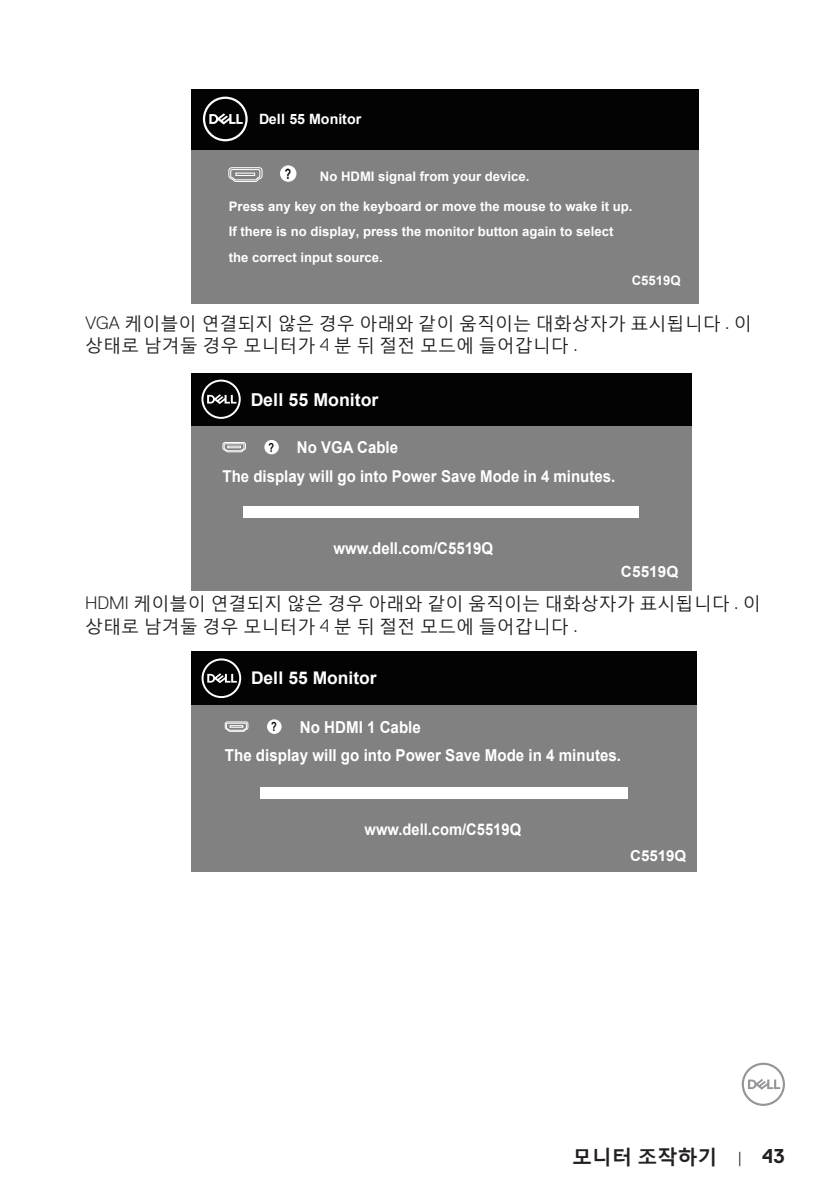
<style>
.page{position:relative;width:840px;height:1191px;background:#fff}
.page>*{position:absolute;margin:0;border:0;box-sizing:border-box;transform-origin:0 0}
.t1{font:700 20px "Malgun Gothic";color:#231f20}
.text{font:18px/21.6px "Malgun Gothic";color:#231f20}
.t2{font:700 17.8px "Arial";color:#fff}
.t3{font:700 17.4px "Arial";color:#fff}
.t4{font:700 16.4px/28.2px "Arial";color:#fff;scale:.92 1}
.t5{font:700 16px "Arial";color:#fff;scale:.92 1}
.t6{font:700 15.4px "Arial";color:#fff}
.t7{font:700 15.2px "Arial";color:#fff}
.t8{font:700 14.2px "Arial";color:#fff}
.t9{font:700 14px "Arial";color:#030303;scale:.73 1}
.t10{font:700 13.2px/25.8px "Arial";color:#fff}
.t11{font:700 12.4px "Arial";color:#030303;scale:.73 1}
.s1{font-family:"Dell Replica";font-weight:300}
.s2{font-family:"Dell Replica";font-weight:300;font-size:16px}
.s3{font-family:"Dell Replica"}
</style>
<div class="page">
<svg style="left:741px;top:1062px;width:43px;height:44px"></svg>
<div style="left:191px;top:119px;width:507px;height:184px;background:#818181"></div>
<div style="left:191px;top:89px;width:507px;height:60px;background:#030303"></div>
<svg style="left:203px;top:97px;width:44px;height:44px"></svg>
<div style="left:280px;top:165px;width:16px;height:17px;background:#fff;border-radius:50%"></div>
<svg style="left:228px;top:167px;width:35px;height:15px"></svg>
<div style="left:191px;top:399px;width:500px;height:192px;background:#818181"></div>
<div style="left:191px;top:373px;width:500px;height:53px;background:#030303"></div>
<svg style="left:201px;top:379px;width:39px;height:40px"></svg>
<div style="left:243px;top:507px;width:395px;height:11px;background:#fff"></div>
<div style="left:264px;top:440px;width:15px;height:14px;background:#fff;border-radius:50%"></div>
<svg style="left:222px;top:442px;width:24px;height:10px"></svg>
<div style="left:191px;top:678px;width:505px;height:193px;background:#818181"></div>
<div style="left:191px;top:651px;width:505px;height:54px;background:#030303"></div>
<svg style="left:201px;top:658px;width:40px;height:40px"></svg>
<div style="left:260px;top:787px;width:367px;height:11px;background:#fff"></div>
<div style="left:267px;top:719px;width:14px;height:15px;background:#fff;border-radius:50%"></div>
<svg style="left:224px;top:721px;width:24px;height:11px"></svg>
<p class="t8" style="left:259px;top:110px;width:104px">Dell 55 Monitor</p>
<p class="t9" style="left:284px;top:164px;width:10px">?</p>
<p class="t10" style="left:320px;top:164px;width:211px">No HDMI signal from your device.</p>
<p class="t10" style="left:229px;top:193px;width:405px">Press any key on the keyboard or move the mouse to wake it up.<br>If there is no display, press the monitor button again to select the correct input source.</p>
<p class="t10" style="left:631px;top:268px;width:50px">C5519Q</p>
<p class="text" style="left:85px;top:312px;width:668px"><span class="s1">VGA</span> 케이블이 연결되지 않은 경우 아래와 같이 움직이는 대화상자가 표시됩니다 <span class="s1">.</span> 이 상태로 남겨둘 경우 모니터가 <span class="s1">4</span> 분 뒤 절전 모드에 들어갑니다 <span class="s1">.</span></p>
<p class="t2" style="left:250px;top:388px;width:129px">Dell 55 Monitor</p>
<p class="t4" style="left:222px;top:434px;width:428px;text-indent:74px">No VGA Cable<br>The display will go into Power Save Mode in 4 minutes.</p>
<p class="t11" style="left:268px;top:439px;width:9px">?</p>
<p class="t4" style="left:333px;top:535px;width:175px">www.dell.com/C5519Q</p>
<p class="t6" style="left:620px;top:561px;width:59px">C5519Q</p>
<p class="text" style="left:85px;top:591px;width:677px;line-height:23.2px"><span class="s1">HDMI</span> 케이블이 연결되지 않은 경우 아래와 같이 움직이는 대화상자가 표시됩니다 <span class="s1">.</span> 이 상태로 남겨둘 경우 모니터가 <span class="s1">4</span> 분 뒤 절전 모드에 들어갑니다 <span class="s1">.</span></p>
<p class="t3" style="left:251px;top:666px;width:127px">Dell 55 Monitor</p>
<p class="t4" style="left:225px;top:713px;width:432px;text-indent:75px">No HDMI 1 Cable<br>The display will go into Power Save Mode in 4 minutes.</p>
<p class="t11" style="left:271px;top:718px;width:9px">?</p>
<p class="t5" style="left:364px;top:818px;width:171px">www.dell.com/C5519Q</p>
<p class="t7" style="left:629px;top:845px;width:58px">C5519Q</p>
<h1 class="t1" style="left:572px;top:1143px;width:214px">모니터 조작하기 <span class="s2">|</span> <span class="s3">43</span></h1>
</div>
